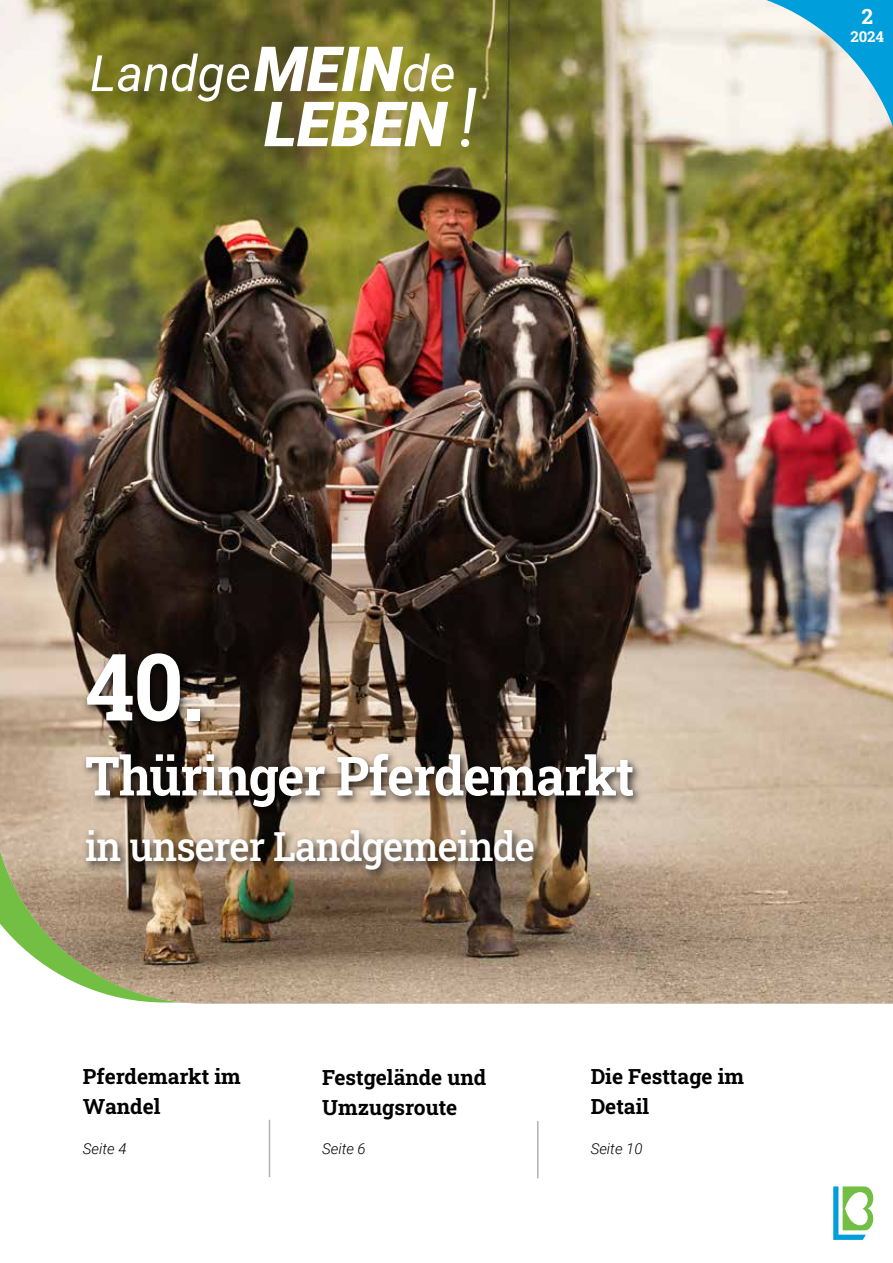
<style>
.page{position:relative;width:893px;height:1263px;background:#fff}
.page>*{position:absolute;margin:0;border:0;box-sizing:border-box;transform-origin:0 0}
.t1{font:93px "Roboto Slab";color:#fff;scale:.95 1}
.t2{font:54px "Roboto Slab";letter-spacing:-.02em;color:#fff;scale:.95 1}
.t3{font:40.5px "Roboto Slab";letter-spacing:-.02em;color:#fff;scale:.95 1}
.t4{font:21px/30px "Roboto Slab";color:#000}
.t5{font:21px "Roboto Slab";color:#fff}
.t6{font:italic 300 15px "Roboto";color:#000}
.t7{font:15px "Roboto Slab";color:#fff}
</style>
<div class="page">
<img style="left:0;top:0;width:893px;height:1003px">
<svg style="left:833px;top:1186px;width:40px;height:54px"></svg>
<hr style="left:269px;top:1120px;width:1px;height:57px;background:#b0b3b5">
<hr style="left:537px;top:1121px;width:2px;height:57px;background:#b0b3b5">
<svg style="left:91px;top:47px;width:363px;height:99px"></svg>
<svg style="left:461px;top:88px;width:15px;height:59px"></svg>
<div style="left:81px;top:648px;width:563px;height:233px;background:#000;opacity:.75"></div>
<p class="t5" style="left:861px;top:2px;width:13px">2</p>
<p class="t7" style="left:850px;top:27px;width:35px">2024</p>
<h1 class="t1" style="left:85px;top:623px;width:127px">40.</h1>
<h2 class="t2" style="left:85px;top:739px;width:580px">Thüringer Pferdemarkt</h2>
<h3 class="t3" style="left:85px;top:819px;width:475px">in unserer Landgemeinde</h3>
<p class="t4" style="left:83px;top:1061px;width:159px">Pferdemarkt im<br>Wandel</p>
<p class="t6" style="left:83px;top:1138px;width:45px">Seite 4</p>
<p class="t4" style="left:322px;top:1061px;width:166px">Festgelände und<br>Umzugsroute</p>
<p class="t6" style="left:322px;top:1138px;width:45px">Seite 6</p>
<p class="t4" style="left:591px;top:1061px;width:155px">Die Festtage im<br>Detail</p>
<p class="t6" style="left:591px;top:1138px;width:53px">Seite 10</p>
</div>
